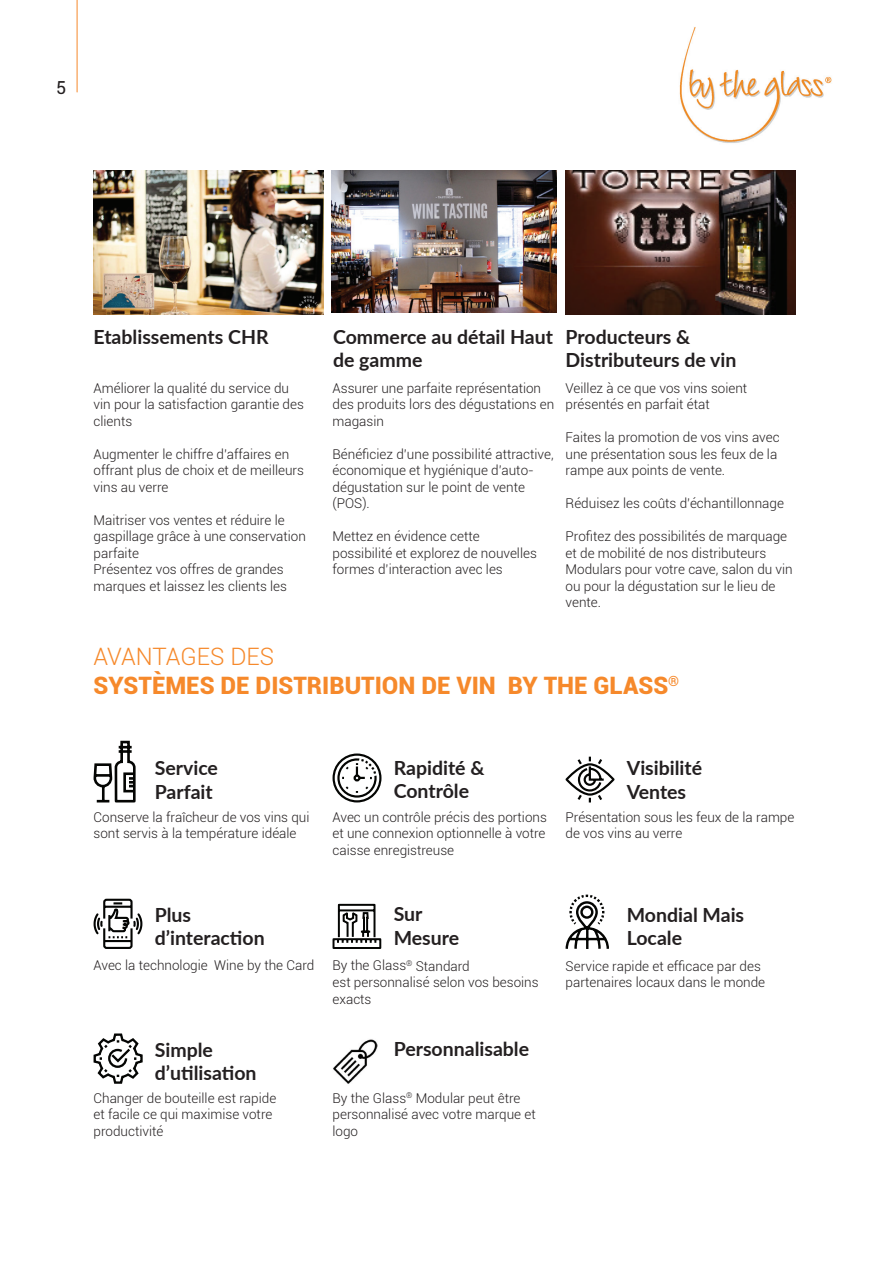
<style>
.page{position:relative;width:893px;height:1263px;background:#fff}
.page>*{position:absolute;margin:0;border:0;box-sizing:border-box;transform-origin:0 0}
.t1{font:900 24px/28.8px "Roboto";color:#f6892b}
.t2{font:700 19.5px/23.4px "Lato";color:#231f20}
.t3{font:18px "Roboto";color:#231f20}
.t4{font:300 13.5px/16.5px "Roboto";color:#231f20}
.s1{font-weight:300}
</style>
<div class="page">
<img style="left:679px;top:27px;width:153px;height:116px">
<img style="left:566px;top:170px;width:229px;height:145px">
<img style="left:332px;top:170px;width:225px;height:143px">
<img style="left:94px;top:170px;width:229px;height:145px">
<svg style="left:93px;top:740px;width:43px;height:63px"></svg>
<svg style="left:332px;top:753px;width:50px;height:50px"></svg>
<svg style="left:565px;top:756px;width:50px;height:47px"></svg>
<svg style="left:93px;top:898px;width:50px;height:51px"></svg>
<svg style="left:332px;top:903px;width:50px;height:46px"></svg>
<svg style="left:565px;top:894px;width:44px;height:55px"></svg>
<svg style="left:93px;top:1033px;width:50px;height:51px"></svg>
<img style="left:333px;top:1039px;width:45px;height:45px">
<hr style="left:77px;top:0;width:1px;height:92px;background:#f6892b">
<h3 class="t3" style="left:56px;top:75px;width:12px">5</h3>
<h2 class="t2" style="left:94px;top:324px;width:176px">Etablissements CHR</h2>
<p class="t4" style="left:94px;top:379px;width:212px">Améliorer la qualité du service du vin pour la satisfaction garantie des clients</p>
<p class="t4" style="left:94px;top:445px;width:212px">Augmenter le chiffre d’affaires en offrant plus de choix et de meilleurs vins au verre</p>
<p class="t4" style="left:94px;top:511px;width:214px">Maitriser vos ventes et réduire le gaspillage grâce à une conservation parfaite<br>Présentez vos offres de grandes marques et laissez les clients les</p>
<h2 class="t2" style="left:333px;top:324px;width:221px">Commerce au détail Haut de gamme</h2>
<p class="t4" style="left:333px;top:379px;width:223px">Assurer une parfaite représentation des produits lors des dégustations en magasin</p>
<p class="t4" style="left:333px;top:445px;width:223px">Bénéficiez d’une possibilité attractive, économique et hygiénique d’auto&shy;dégustation sur le point de vente (POS).</p>
<p class="t4" style="left:333px;top:528px;width:206px">Mettez en évidence cette possibilité et explorez de nouvelles formes d’interaction avec les</p>
<h2 class="t2" style="left:566px;top:324px;width:172px">Producteurs &amp;<br>Distributeurs de vin</h2>
<p class="t4" style="left:566px;top:379px;width:183px">Veillez à ce que vos vins soient présentés en parfait état</p>
<p class="t4" style="left:566px;top:429px;width:216px">Faites la promotion de vos vins avec une présentation sous les feux de la rampe aux points de vente.</p>
<p class="t4" style="left:566px;top:495px;width:220px">Réduisez les coûts d’échantillonnage</p>
<p class="t4" style="left:566px;top:528px;width:229px">Profitez des possibilités de marquage et de mobilité de nos distributeurs<br>Modulars pour votre cave, salon du vin ou pour la dégustation sur le lieu de vente.</p>
<h1 class="t1" style="left:94px;top:641px;width:587px"><span class="s1">AVANTAGES DES<br></span>SYSTÈMES DE DISTRIBUTION DE VIN BY THE GLASS<sup>®</sup></h1>
<h2 class="t2" style="left:155px;top:756px;width:65px">Service<br>Parfait</h2>
<h2 class="t2" style="left:394px;top:755px;width:92px">Rapidité &amp;<br>Contrôle</h2>
<h2 class="t2" style="left:627px;top:756px;width:77px">Visibilité<br>Ventes</h2>
<p class="t4" style="left:94px;top:808px;width:217px">Conserve la fraîcheur de vos vins qui sont servis à la température idéale</p>
<p class="t4" style="left:333px;top:808px;width:216px;text-align:justify">Avec un contrôle précis des portions et une connexion optionnelle à votre caisse enregistreuse</p>
<p class="t4" style="left:566px;top:808px;width:230px">Présentation sous les feux de la rampe de vos vins au verre</p>
<h2 class="t2" style="left:155px;top:902px;width:111px">Plus d’interaction</h2>
<h2 class="t2" style="left:394px;top:902px;width:67px">Sur<br>Mesure</h2>
<h2 class="t2" style="left:627px;top:902px;width:119px">Mondial Mais<br>Locale</h2>
<p class="t4" style="left:94px;top:957px;width:222px">Avec la technologie Wine by the Card</p>
<p class="t4" style="left:333px;top:957px;width:208px">By the Glass<sup>®</sup> Standard<br>est personnalisé selon vos besoins exacts</p>
<p class="t4" style="left:566px;top:957px;width:201px">Service rapide et efficace par des partenaires locaux dans le monde</p>
<h2 class="t2" style="left:155px;top:1037px;width:103px">Simple d’utilisation</h2>
<h2 class="t2" style="left:394px;top:1036px;width:137px">Personnalisable</h2>
<p class="t4" style="left:94px;top:1089px;width:184px">Changer de bouteille est rapide et facile ce qui maximise votre productivité</p>
<p class="t4" style="left:333px;top:1089px;width:205px">By the Glass<sup>®</sup> Modular peut être personnalisé avec votre marque et logo</p>
</div>
